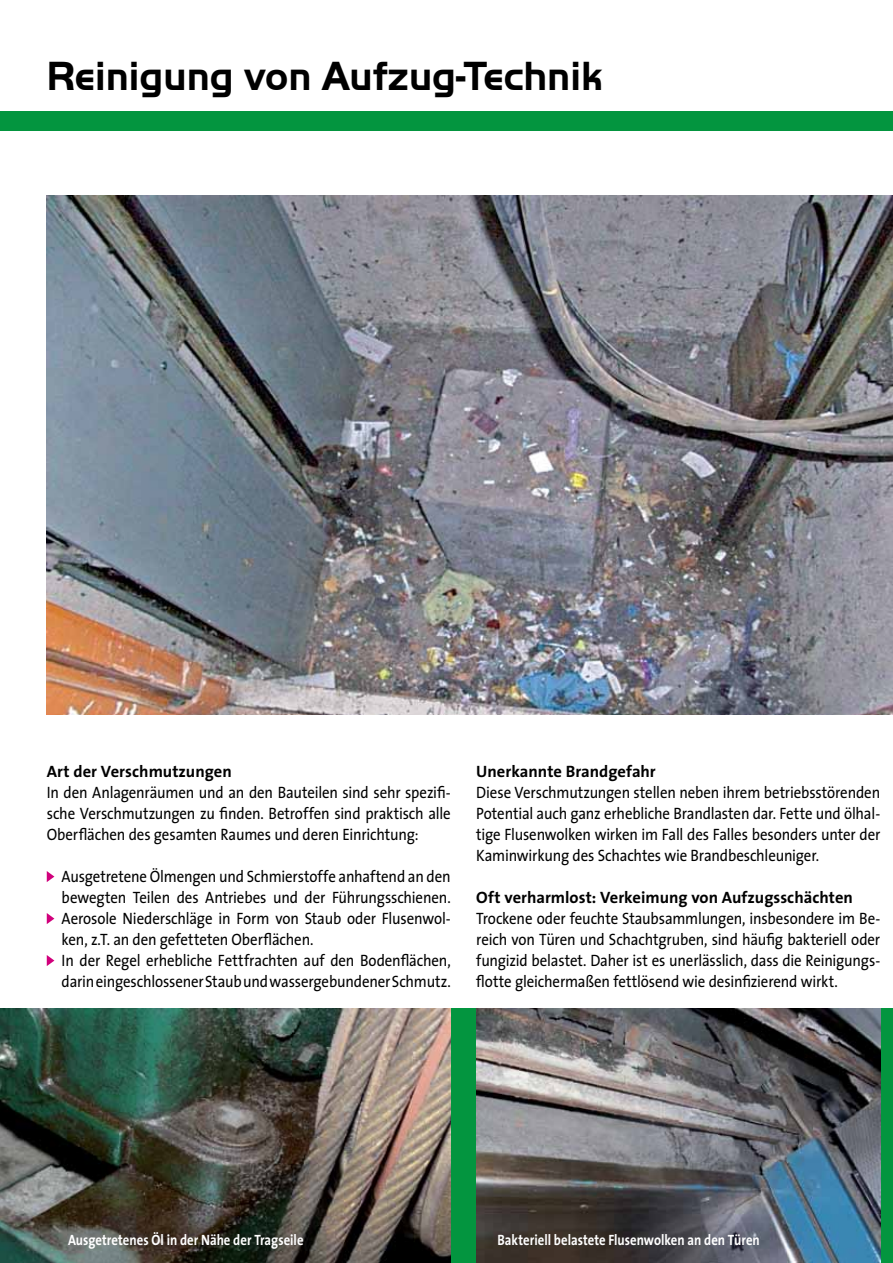
<style>
.page{position:relative;width:893px;height:1263px;background:#fff}
.page>*{position:absolute;margin:0;border:0;box-sizing:border-box;transform-origin:0 0}
.t1{font:700 42px "Handel Got D";color:#000;scale:.95 1}
.t2{font:16.5px/21px "The Sans";letter-spacing:-.01em;color:#000;text-align:justify;scale:.9 1}
.t3{font:700 16.5px "The Sans";color:#000}
.t4{font:700 15px "The Sans";color:#fff;scale:.85 1}
</style>
<div class="page">
<img style="left:47px;top:196px;width:846px;height:518px">
<svg style="left:47px;top:871px;width:7px;height:11px"></svg>
<svg style="left:47px;top:913px;width:7px;height:11px"></svg>
<svg style="left:47px;top:955px;width:7px;height:11px"></svg>
<div style="left:0;top:1008px;width:893px;height:255px;background:#03953f"></div>
<img style="left:476px;top:1008px;width:404px;height:255px">
<img style="left:0;top:1008px;width:451px;height:255px">
<div style="left:0;top:111px;width:893px;height:20px;background:#03953f"></div>
<h1 class="t1" style="left:47px;top:52px;width:587px">Reinigung von Aufzug-Technik</h1>
<p class="t3" style="left:47px;top:761px;width:186px">Art der Verschmutzungen</p>
<p class="t2" style="left:47px;top:782px;width:450px">In den Anlagenräumen und an den Bauteilen sind sehr spezifi&shy;sche Verschmutzungen zu finden. Betroffen sind praktisch alle Oberflächen des gesamten Raumes und deren Einrichtung:</p>
<p class="t2" style="left:62px;top:866px;width:434px;text-align:left">Ausgetretene Ölmengen und Schmierstoffe anhaftend an den bewegten Teilen des Antriebes und der Führungsschienen.<br>Aerosole Niederschläge in Form von Staub oder Flusenwol&shy;ken, z.T. an den gefetteten Oberflächen.<br>In der Regel erhebliche Fettfrachten auf den Bodenflächen, darin eingeschlossener Staub und wassergebundener Schmutz.</p>
<p class="t3" style="left:476px;top:761px;width:181px">Unerkannte Brandgefahr</p>
<p class="t2" style="left:476px;top:782px;width:450px">Diese Verschmutzungen stellen neben ihrem betriebsstörenden Potential auch ganz erhebliche Brandlasten dar. Fette und ölhal&shy;tige Flusenwolken wirken im Fall des Falles besonders unter der Kaminwirkung des Schachtes wie Brandbeschleuniger.</p>
<p class="t3" style="left:476px;top:887px;width:378px">Oft verharmlost: Verkeimung von Aufzugsschächten</p>
<p class="t2" style="left:476px;top:908px;width:450px">Trockene oder feuchte Staubsammlungen, insbesondere im Be&shy;reich von Türen und Schachtgruben, sind häufig bakteriell oder fungizid belastet. Daher ist es unerlässlich, dass die Reinigungs&shy;flotte gleichermaßen fettlösend wie desinfizierend wirkt.</p>
<p class="t4" style="left:68px;top:1230px;width:279px">Ausgetretenes Öl in der Nähe der Tragseile</p>
<p class="t4" style="left:497px;top:1230px;width:310px">Bakteriell belastete Flusenwolken an den Türen</p>
</div>
